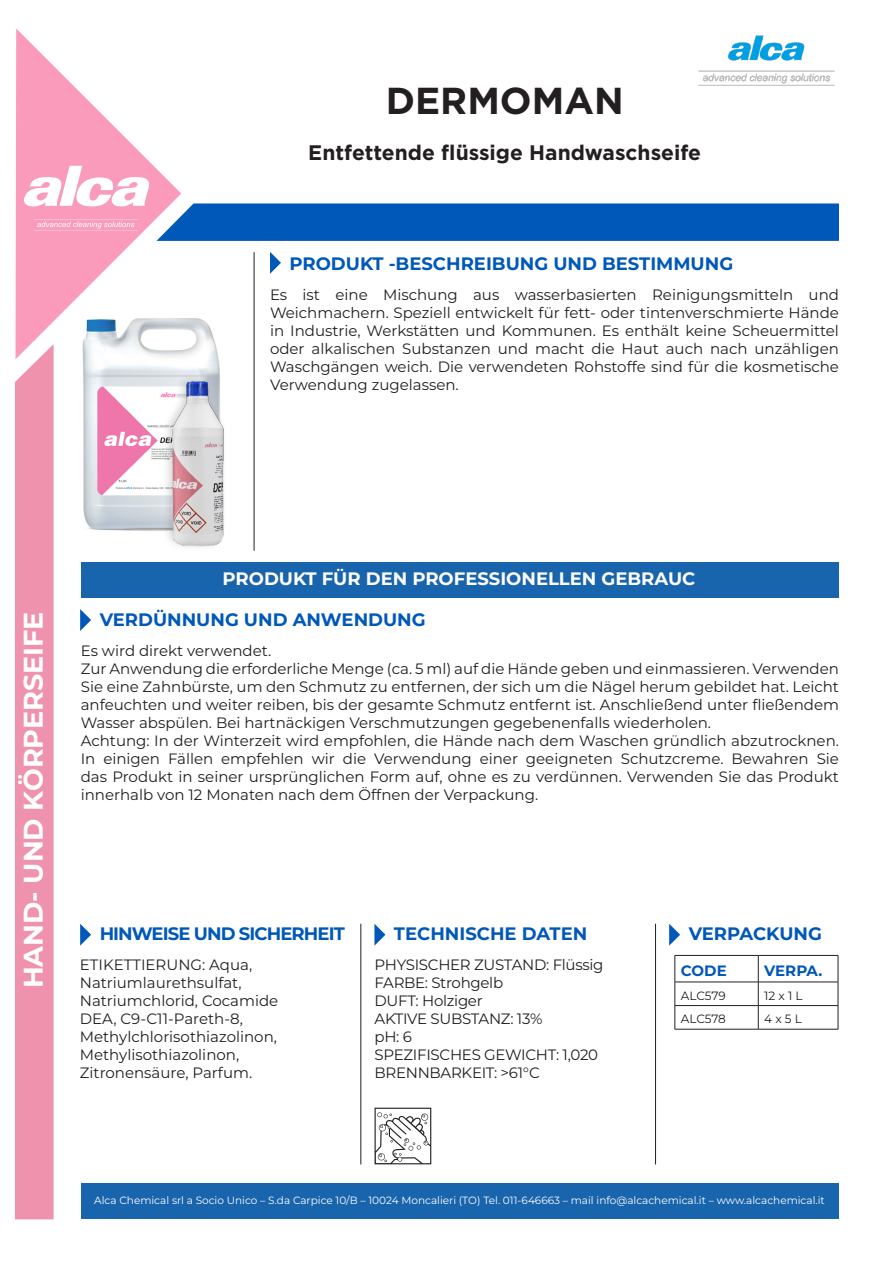
<style>
.page{position:relative;width:893px;height:1263px;background:#fff}
.page>*{position:absolute;margin:0;border:0;box-sizing:border-box;transform-origin:0 0}
.t1{font:700 37.5px "Gotham";color:#231f20}
.t2{font:700 27px "Montserrat";color:#fff}
.t3{font:700 21px "Gotham";color:#231f20}
.t4{font:700 18px "Montserrat";color:#0058b8}
.t5{font:700 18px "Montserrat";color:#fff}
.t6{font:700 18px "Montserrat";letter-spacing:-.05em;color:#0058b8}
.t7{font:15px/18px "Montserrat";color:#231f20;text-align:justify}
.t8{font:15px "Montserrat";letter-spacing:-.02em;color:#231f20}
.t9{font:700 15px "Montserrat";color:#0058b8}
.t10{font:12px "Montserrat";letter-spacing:-.01em;color:#231f20}
.t11{font:10.5px "Montserrat";color:#fff}
</style>
<div class="page">
<img style="left:698px;top:35px;width:137px;height:51px">
<img style="left:83px;top:318px;width:137px;height:213px">
<div style="left:161px;top:372px;width:67px;height:180px;background:#231f20;opacity:.2"></div>
<img style="left:170px;top:381px;width:57px;height:170px">
<hr style="left:254px;top:252px;width:1px;height:299px;background:#231f20">
<svg style="left:270px;top:252px;width:11px;height:22px"></svg>
<svg style="left:80px;top:609px;width:11px;height:22px"></svg>
<svg style="left:16px;top:28px;width:165px;height:331px"></svg>
<svg style="left:24px;top:166px;width:125px;height:41px"></svg>
<svg style="left:34px;top:219px;width:104px;height:12px"></svg>
<svg style="left:156px;top:203px;width:683px;height:38px;background:#0a5eba"></svg>
<div style="left:15px;top:344px;width:39px;height:875px;background:#ef92ae"></div>
<div style="left:81px;top:561px;width:757px;height:36px;background:#1864ad"></div>
<div style="left:81px;top:1183px;width:757px;height:36px;background:#1864ad"></div>
<svg style="left:80px;top:924px;width:11px;height:22px"></svg>
<svg style="left:374px;top:924px;width:11px;height:22px"></svg>
<svg style="left:669px;top:924px;width:11px;height:22px"></svg>
<hr style="left:361px;top:924px;width:1px;height:240px;background:#231f20">
<hr style="left:655px;top:924px;width:1px;height:240px;background:#231f20">
<hr style="left:675px;top:955px;width:83px;height:1px;background:#231f20">
<hr style="left:758px;top:955px;width:80px;height:1px;background:#231f20">
<hr style="left:675px;top:982px;width:83px;height:1px;background:#231f20">
<hr style="left:758px;top:982px;width:80px;height:1px;background:#231f20">
<hr style="left:675px;top:1005px;width:83px;height:1px;background:#231f20">
<svg style="left:675px;top:956px;width:1px;height:73px"></svg>
<hr style="left:758px;top:1005px;width:80px;height:1px;background:#231f20">
<svg style="left:758px;top:956px;width:1px;height:73px"></svg>
<svg style="left:838px;top:956px;width:1px;height:73px"></svg>
<hr style="left:675px;top:1029px;width:83px;height:1px;background:#231f20">
<hr style="left:758px;top:1029px;width:80px;height:1px;background:#231f20">
<svg style="left:375px;top:1108px;width:56px;height:56px"></svg>
<p class="t1" style="left:386px;top:79px;width:239px">DERMOMAN</p>
<p class="t3" style="left:308px;top:140px;width:394px">Entfettende flüssige Handwaschseife</p>
<p class="t4" style="left:290px;top:251px;width:445px">PRODUKT -BESCHREIBUNG UND BESTIMMUNG</p>
<p class="t7" style="left:270px;top:286px;width:570px">Es ist eine Mischung aus wasserbasierten Reinigungsmitteln und Weichmachern. Speziell entwickelt für fett- oder tintenverschmierte Hände in Industrie, Werkstätten und Kommunen. Es enthält keine Scheuermittel oder alkalischen Substanzen und macht die Haut auch nach unzähligen Waschgängen weich. Die verwendeten Rohstoffe sind für die kosmetische Verwendung zugelassen.</p>
<p class="t2" style="left:15px;top:988px;width:378px;rotate:-90deg">HAND- UND KÖRPERSEIFE</p>
<p class="t5" style="left:223px;top:567px;width:474px">PRODUKT FÜR DEN PROFESSIONELLEN GEBRAUC</p>
<p class="t4" style="left:100px;top:607px;width:328px">VERDÜNNUNG UND ANWENDUNG</p>
<p class="t7" style="left:81px;top:641px;width:192px">Es wird direkt verwendet.</p>
<p class="t7" style="left:81px;top:659px;width:760px">Zur Anwendung die erforderliche Menge (ca. 5 ml) auf die Hände geben und einmassieren. Verwenden Sie eine Zahnbürste, um den Schmutz zu entfernen, der sich um die Nägel herum gebildet hat. Leicht anfeuchten und weiter reiben, bis der gesamte Schmutz entfernt ist. Anschließend unter fließendem Wasser abspülen. Bei hartnäckigen Verschmutzungen gegebenenfalls wiederholen.</p>
<p class="t7" style="left:81px;top:731px;width:760px">Achtung: In der Winterzeit wird empfohlen, die Hände nach dem Waschen gründlich abzutrocknen.<br>In einigen Fällen empfehlen wir die Verwendung einer geeigneten Schutzcreme. Bewahren Sie das Produkt in seiner ursprünglichen Form auf, ohne es zu verdünnen. Verwenden Sie das Produkt innerhalb von 12 Monaten nach dem Öffnen der Verpackung.</p>
<p class="t6" style="left:100px;top:922px;width:247px">HINWEISE UND SICHERHEIT</p>
<p class="t4" style="left:394px;top:922px;width:195px">TECHNISCHE DATEN</p>
<p class="t4" style="left:689px;top:922px;width:135px">VERPACKUNG</p>
<p class="t7" style="left:80px;top:955px;width:200px;text-align:left">ETIKETTIERUNG: Aqua,<br>Natriumlaurethsulfat,<br>Natriumchlorid, Cocamide<br>DEA, C9-C11-Pareth-8,<br>Methylchlorisothiazolinon,<br>Methylisothiazolinon,<br>Zitronensäure, Parfum.</p>
<p class="t8" style="left:375px;top:954px;width:230px">PHYSISCHER ZUSTAND: Flüssig</p>
<p class="t9" style="left:681px;top:961px;width:47px">CODE</p>
<p class="t9" style="left:764px;top:961px;width:60px">VERPA.</p>
<p class="t10" style="left:681px;top:987px;width:47px">ALC579</p>
<p class="t10" style="left:764px;top:987px;width:40px">12 x 1 L</p>
<p class="t10" style="left:681px;top:1011px;width:47px">ALC578</p>
<p class="t10" style="left:764px;top:1011px;width:39px">4 x 5 L</p>
<p class="t8" style="left:375px;top:972px;width:130px">FARBE: Strohgelb</p>
<p class="t8" style="left:375px;top:990px;width:110px">DUFT: Holziger</p>
<p class="t8" style="left:375px;top:1008px;width:169px">AKTIVE SUBSTANZ: 13%</p>
<p class="t7" style="left:375px;top:1027px;width:39px">pH: 6</p>
<p class="t8" style="left:375px;top:1044px;width:225px">SPEZIFISCHES GEWICHT: 1,020</p>
<p class="t8" style="left:375px;top:1062px;width:167px">BRENNBARKEIT: &gt;61°C</p>
<p class="t11" style="left:94px;top:1193px;width:732px">Alca Chemical srl a Socio Unico – S.da Carpice 10/B – 10024 Moncalieri (TO) Tel. 011-646663 – mail info@alcachemical.it – www.alcachemical.it</p>
</div>
